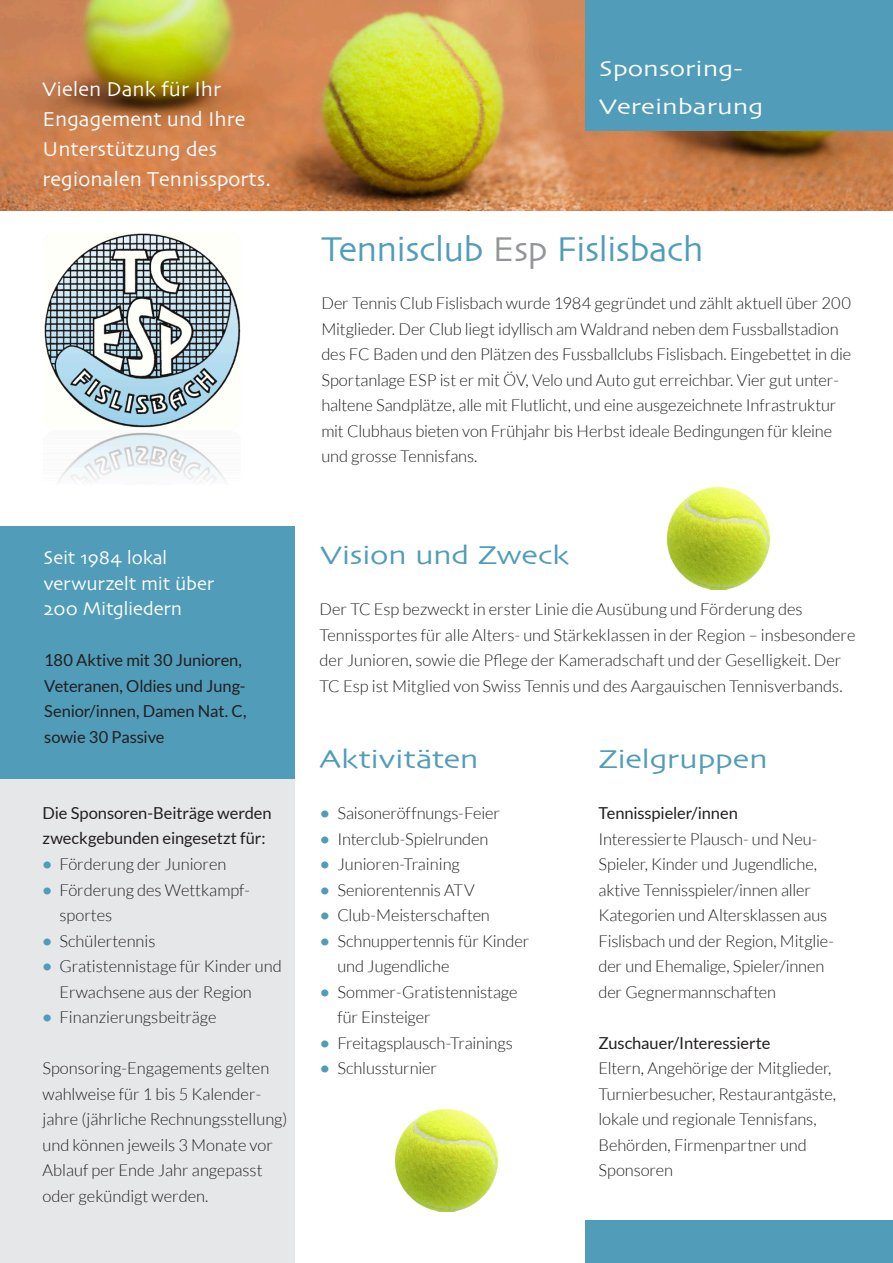
<style>
.page{position:relative;width:893px;height:1263px;background:#fff}
.page>*{position:absolute;margin:0;border:0;box-sizing:border-box;transform-origin:0 0}
.t1{font:36px "Skia Regular 1 1";letter-spacing:-.025em;color:#509cb9}
.t2{font:27px "Skia Regular 1 1";letter-spacing:-.015em;color:#509cb9;scale:1.2 1}
.t3{font:22.5px "Skia Regular 1 1";color:#fff;scale:1.2 1}
.t4{font:21px/30px "Skia Regular 1 1";color:#fff}
.t5{font:19.5px/25.5px "Skia Regular 1 1";letter-spacing:-.015em;color:#fff}
.t6{font:300 16.5px/25.5px "Lato";letter-spacing:-.005em;color:#231f20}
.t7{font:16.5px/25.5px "Lato";letter-spacing:-.005em;color:#231f20}
.s1{font-weight:700;color:#509cb9}
.s2{color:#939598}
</style>
<div class="page">
<div style="left:0;top:527px;width:295px;height:253px;background:#509cb9"></div>
<div style="left:0;top:780px;width:295px;height:483px;background:#e6e7e9"></div>
<img style="left:0;top:0;width:893px;height:210px">
<div style="left:585px;top:0;width:308px;height:131px;background:#509cb9"></div>
<img style="left:44px;top:233px;width:197px;height:247px">
<div style="left:585px;top:1220px;width:308px;height:43px;background:#509cb9"></div>
<img style="left:396px;top:1110px;width:102px;height:102px">
<img style="left:667px;top:487px;width:102px;height:103px">
<p class="t4" style="left:43px;top:76px;width:230px">Vielen Dank für Ihr<br>Engagement und Ihre<br>Unterstützung des regionalen Tennissports.</p>
<p class="t5" style="left:44px;top:546px;width:172px">Seit 1984 lokal verwurzelt mit über<br>200 Mitgliedern</p>
<p class="t7" style="left:44px;top:647px;width:204px">180 Aktive mit 30 Junioren,<br>Veteranen, Oldies und Jung-<br>Senior/innen, Damen Nat. C, sowie 30 Passive</p>
<p class="t7" style="left:43px;top:800px;width:231px">Die Sponsoren-Beiträge werden zweckgebunden eingesetzt für:</p>
<p class="t6" style="left:43px;top:851px;width:185px"><span class="s1">•</span> Förderung der Junioren</p>
<p class="t6" style="left:60px;top:877px;width:192px;text-indent:-17px"><span class="s1">•</span> Förderung des Wettkampf&shy;sportes</p>
<p class="t6" style="left:43px;top:928px;width:115px"><span class="s1">•</span> Schülertennis</p>
<p class="t6" style="left:60px;top:953px;width:224px;text-indent:-17px"><span class="s1">•</span> Gratistennistage für Kinder und<br>Erwachsene aus der Region</p>
<p class="t6" style="left:43px;top:1004px;width:176px"><span class="s1">•</span> Finanzierungsbeiträge</p>
<p class="t6" style="left:43px;top:1055px;width:246px">Sponsoring-Engagements gelten wahlweise für 1 bis 5 Kalender&shy;jahre (jährliche Rechnungsstellung) und können jeweils 3 Monate vor<br>Ablauf per Ende Jahr angepasst oder gekündigt werden.</p>
<p class="t3" style="left:599px;top:55px;width:121px">Sponsoring-</p>
<p class="t3" style="left:599px;top:93px;width:138px">Vereinbarung</p>
<p class="t1" style="left:321px;top:228px;width:384px">Tennisclub <span class="s2">Esp</span> Fislisbach</p>
<p class="t6" style="left:321px;top:290px;width:531px">Der Tennis Club Fislisbach wurde 1984 gegründet und zählt aktuell über 200<br>Mitglieder. Der Club liegt idyllisch am Waldrand neben dem Fussballstadion des FC Baden und den Plätzen des Fussballclubs Fislisbach. Eingebettet in die Sportanlage ESP ist er mit ÖV, Velo und Auto gut erreichbar. Vier gut unter&shy;haltene Sandplätze, alle mit Flutlicht, und eine ausgezeichnete Infrastruktur mit Clubhaus bieten von Frühjahr bis Herbst ideale Bedingungen für kleine und grosse Tennisfans.</p>
<p class="t2" style="left:320px;top:539px;width:209px">Vision und Zweck</p>
<p class="t6" style="left:320px;top:596px;width:537px">Der TC Esp bezweckt in erster Linie die Ausübung und Förderung des Tennissportes für alle Alters- und Stärkeklassen in der Region – insbesondere der Junioren, sowie die Pflege der Kameradschaft und der Geselligkeit. Der TC Esp ist Mitglied von Swiss Tennis und des Aargauischen Tennisverbands.</p>
<p class="t2" style="left:320px;top:743px;width:134px">Aktivitäten</p>
<p class="t2" style="left:598px;top:743px;width:143px">Zielgruppen</p>
<p class="t6" style="left:320px;top:800px;width:181px"><span class="s1">•</span> Saisoneröffnungs-Feier</p>
<p class="t6" style="left:320px;top:826px;width:170px"><span class="s1">•</span> Interclub-Spielrunden</p>
<p class="t6" style="left:320px;top:851px;width:141px"><span class="s1">•</span> Junioren-Training</p>
<p class="t6" style="left:320px;top:877px;width:156px"><span class="s1">•</span> Seniorentennis ATV</p>
<p class="t6" style="left:320px;top:902px;width:171px"><span class="s1">•</span> Club-Meisterschaften</p>
<p class="t6" style="left:337px;top:928px;width:193px;text-indent:-17px"><span class="s1">•</span> Schnuppertennis für Kinder und Jugendliche</p>
<p class="t6" style="left:337px;top:979px;width:182px;text-indent:-17px"><span class="s1">•</span> Sommer-Gratistennistage für Einsteiger</p>
<p class="t6" style="left:320px;top:1030px;width:194px"><span class="s1">•</span> Freitagsplausch-Trainings</p>
<p class="t6" style="left:320px;top:1055px;width:118px"><span class="s1">•</span> Schlussturnier</p>
<p class="t7" style="left:598px;top:800px;width:141px">Tennisspieler/innen</p>
<p class="t6" style="left:598px;top:826px;width:237px">Interessierte Plausch- und Neu-Spieler, Kinder und Jugendliche, aktive Tennisspieler/innen aller Kategorien und Altersklassen aus Fislisbach und der Region, Mitglie&shy;der und Ehemalige, Spieler/innen der Gegnermannschaften</p>
<p class="t7" style="left:598px;top:1030px;width:174px">Zuschauer/Interessierte</p>
<p class="t6" style="left:598px;top:1055px;width:239px">Eltern, Angehörige der Mitglieder,<br>Turnierbesucher, Restaurantgäste, lokale und regionale Tennisfans,<br>Behörden, Firmenpartner und<br>Sponsoren</p>
</div>
